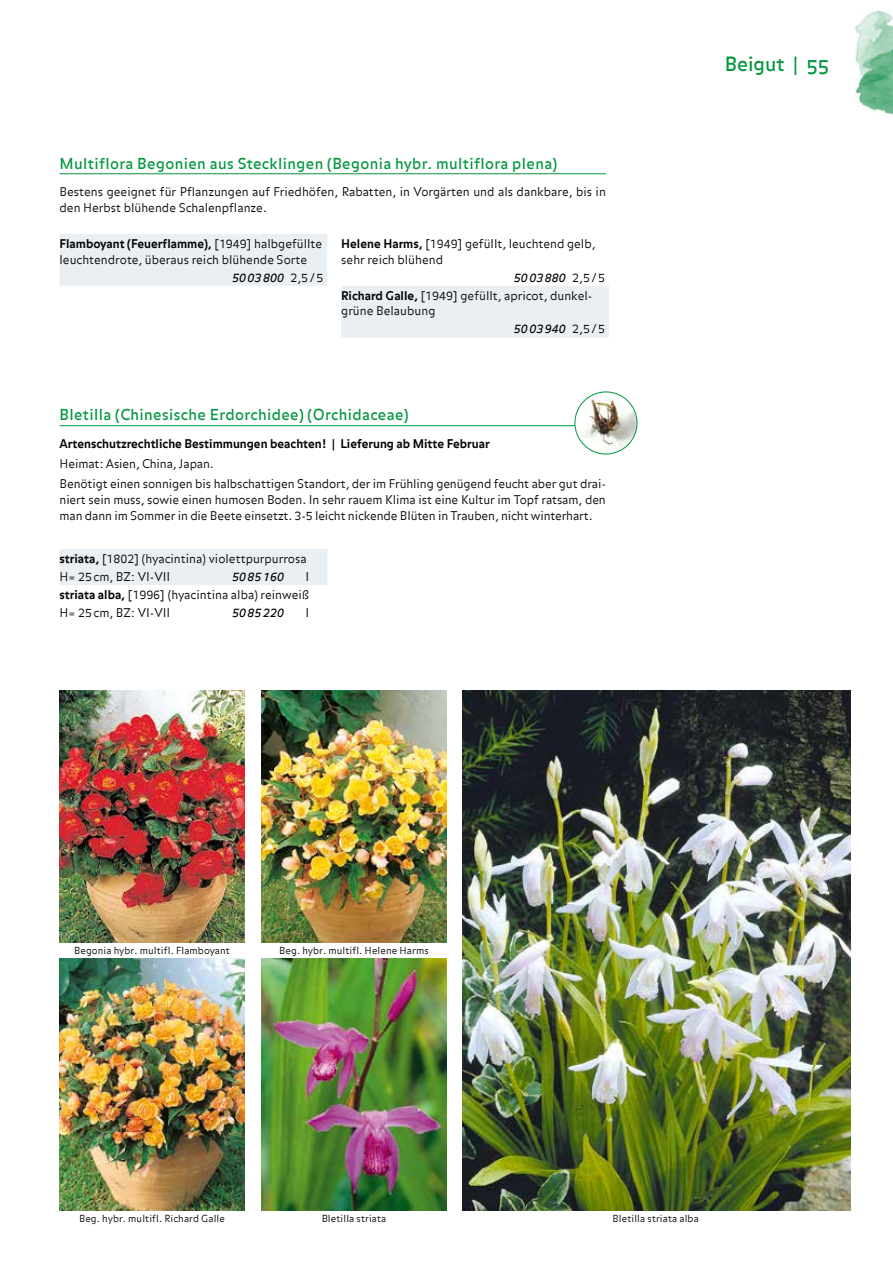
<style>
.page{position:relative;width:893px;height:1263px;background:#fff}
.page>*{position:absolute;margin:0;border:0;box-sizing:border-box;transform-origin:0 0}
.t1{font:19.5px "Balance OT";color:#00963e}
.t2{font:15px "Balance OT";letter-spacing:.025em;color:#00963e}
.t3{font:300 12px/15.8px "Balance";letter-spacing:-.005em;color:#000}
.t4{font:700 12px "Balance";color:#000}
.t5{font:italic 12px "Balance";color:#000}
.t6{font:300 9.75px "Balance";letter-spacing:.01em;color:#000}
.s1{font-weight:700}
.s2{font-weight:300;font-style:normal}
.s3{font-weight:400;font-style:italic}
</style>
<div class="page">
<img style="left:855px;top:10px;width:38px;height:105px">
<hr style="left:60px;top:173px;width:546px;height:1px;background:#00963e">
<div style="left:60px;top:234px;width:267px;height:52px;background:#eaeff3"></div>
<div style="left:341px;top:286px;width:268px;height:51px;background:#eaeff3"></div>
<img style="left:60px;top:691px;width:184px;height:252px">
<img style="left:60px;top:959px;width:184px;height:252px">
<hr style="left:60px;top:425px;width:546px;height:1px;background:#00963e">
<img style="left:575px;top:392px;width:62px;height:62px;border-radius:31px">
<div style="left:574px;top:391px;width:63px;height:63px;border:1px solid #00963e;border-radius:50%"></div>
<div style="left:60px;top:549px;width:267px;height:36px;background:#eaeff3"></div>
<img style="left:261px;top:959px;width:185px;height:252px">
<img style="left:462px;top:691px;width:388px;height:520px">
<img style="left:261px;top:691px;width:185px;height:252px">
<p class="t2" style="left:60px;top:154px;width:499px">Multiflora Begonien aus Stecklingen (Begonia hybr. multiflora plena)</p>
<p class="t3" style="left:60px;top:185px;width:548px">Bestens geeignet für Pflanzungen auf Friedhöfen, Rabatten, in Vorgärten und als dankbare, bis in den Herbst blühende Schalenpflanze.</p>
<p class="t3" style="left:60px;top:236px;width:264px"><span class="s1">Flamboyant (Feuerflamme),</span> [1949] halbgefüllte leuchtendrote, überaus reich blühende Sorte</p>
<p class="t5" style="left:232px;top:270px;width:93px">5003800 <span class="s2">2,5/5</span></p>
<p class="t3" style="left:341px;top:236px;width:256px"><span class="s1">Helene Harms,</span> [1949] gefüllt, leuchtend gelb, sehr reich blühend</p>
<p class="t3" style="left:341px;top:269px;width:265px;line-height:18px;text-indent:173px"><span class="s3">5003880</span> 2,5/5<br><span class="s1">Richard Galle,</span> [1949] gefüllt, apricot, dunkel-</p>
<p class="t3" style="left:341px;top:304px;width:96px">grüne Belaubung</p>
<p class="t5" style="left:514px;top:322px;width:93px">5003940 <span class="s2">2,5/5</span></p>
<p class="t2" style="left:60px;top:406px;width:351px">Bletilla (Chinesische Erdorchidee) (Orchidaceae)</p>
<p class="t4" style="left:60px;top:437px;width:432px">Artenschutzrechtliche Bestimmungen beachten! | Lieferung ab Mitte Februar</p>
<p class="t3" style="left:60px;top:455px;width:548px;line-height:20px">Heimat: Asien, China, Japan.<br>Benötigt einen sonnigen bis halbschattigen Standort, der im Frühling genügend feucht aber gut drai-</p>
<p class="t3" style="left:60px;top:492px;width:548px">niert sein muss, sowie einen humosen Boden. In sehr rauem Klima ist eine Kultur im Topf ratsam, den man dann im Sommer in die Beete einsetzt. 3-5 leicht nickende Blüten in Trauben, nicht winterhart.</p>
<p class="t3" style="left:60px;top:550px;width:249px;line-height:18px"><span class="s1">striata,</span> [1802] (hyacintina) violettpurpurrosa<br>H= 25cm, BZ: VI-VII</p>
<p class="t3" style="left:60px;top:568px;width:251px;line-height:18px;text-align:justify;text-indent:246px">I <span class="s1">striata alba,</span> [1996] (hyacintina alba) reinweiß H= 25cm, BZ: VI-VII</p>
<p class="t5" style="left:232px;top:569px;width:53px">5085160</p>
<p class="t5" style="left:232px;top:605px;width:53px">5085220</p>
<p class="t3" style="left:305px;top:605px;width:5px">I</p>
<h1 class="t1" style="left:725px;top:53px;width:106px">Beigut | 55</h1>
<p class="t6" style="left:74px;top:945px;width:157px">Begonia hybr. multifl. Flamboyant</p>
<p class="t6" style="left:279px;top:944px;width:151px">Beg. hybr. multifl. Helene Harms</p>
<p class="t6" style="left:79px;top:1212px;width:147px">Beg. hybr. multifl. Richard Galle</p>
<p class="t6" style="left:322px;top:1212px;width:66px">Bletilla striata</p>
<p class="t6" style="left:613px;top:1212px;width:88px">Bletilla striata alba</p>
</div>
